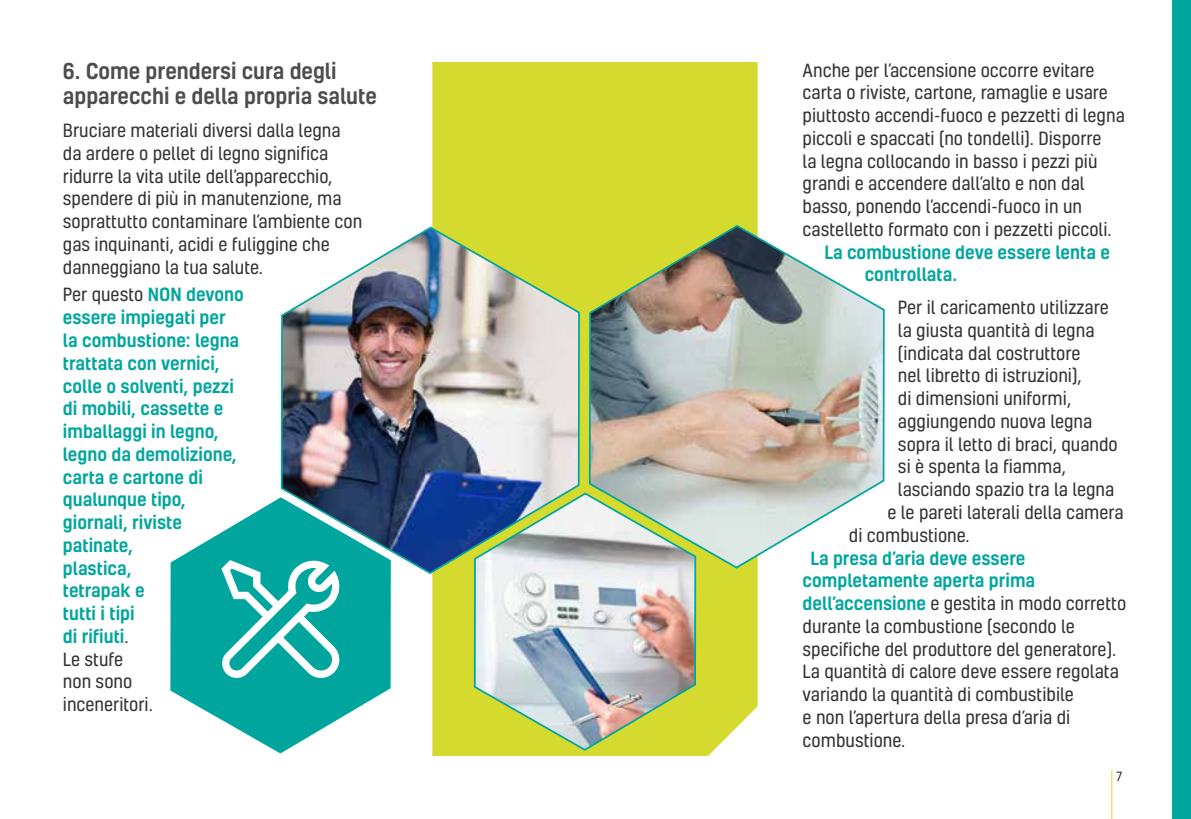
<style>
.page{position:relative;width:1191px;height:819px;background:#fff}
.page>*{position:absolute;margin:0;border:0;box-sizing:border-box;transform-origin:0 0}
.t1{font:500 21px/25.2px "Kelson";color:#4d4d4d}
.t2{font:17.5px/22.8px "Kelson";color:#333}
.t3{font:500 17.5px/22.8px "Kelson";color:#00a69e}
.t4{font:12.25px "Kelson";color:#333}
.s1{font-weight:400;color:#333}
.s2{font-weight:500;color:#00a69e}
</style>
<div class="page">
<div style="left:432px;top:62px;width:325px;height:694px;background:#d4da2e"></div>
<img style="left:588px;top:224px;width:297px;height:345px">
<img style="left:473px;top:491px;width:224px;height:260px">
<img style="left:280px;top:225px;width:301px;height:350px">
<svg style="left:170px;top:496px;width:222px;height:258px"></svg>
<div style="left:1172px;top:0;width:19px;height:819px;background:#00a69e"></div>
<hr style="left:1111px;top:770px;width:1px;height:49px;background:#d4da2e">
<svg style="left:221px;top:558px;width:120px;height:120px"></svg>
<p class="t1" style="left:63px;top:58px;width:315px">6. Come prendersi cura degli apparecchi e della propria salute</p>
<p class="t2" style="left:63px;top:119px;width:301px">Bruciare materiali diversi dalla legna da ardere o pellet di legno significa ridurre la vita utile dell’apparecchio, spendere di più in manutenzione, ma soprattutto contaminare l’ambiente con gas inquinanti, acidi e fuliggine che danneggiano la tua salute.</p>
<p class="t3" style="left:63px;top:283px;width:182px"><span class="s1">Per questo</span> NON devono essere impiegati per la combustione: legna trattata con vernici, colle o solventi, pezzi di mobili, cassette e imballaggi in legno, legno da demolizione, carta e cartone di qualunque tipo, giornali, riviste patinate,<br>plastica,<br>tetrapak e<br>tutti i tipi<br>di rifiuti<span class="s1">.<br>Le stufe<br>non sono<br>inceneritori.</span></p>
<p class="t2" style="left:802px;top:58px;width:324px">Anche per l’accensione occorre evitare carta o riviste, cartone, ramaglie e usare piuttosto accendi-fuoco e pezzetti di legna piccoli e spaccati (no tondelli). Disporre<br>la legna collocando in basso i pezzi più grandi e accendere dall’alto e non dal basso, ponendo l’accendi-fuoco in un castelletto formato con i pezzetti piccoli.</p>
<p class="t3" style="left:864px;top:240px;width:247px;text-indent:-40px">La combustione deve essere lenta e controllata.</p>
<p class="t2" style="left:898px;top:296px;width:212px">Per il caricamento utilizzare</p>
<p class="t2" style="left:898px;top:318px;width:198px">la giusta quantità di legna</p>
<p class="t2" style="left:898px;top:341px;width:184px">(indicata dal costruttore</p>
<p class="t2" style="left:898px;top:364px;width:185px">nel libretto di istruzioni),</p>
<p class="t2" style="left:898px;top:387px;width:175px">di dimensioni uniformi,</p>
<p class="t2" style="left:898px;top:409px;width:196px">aggiungendo nuova legna</p>
<p class="t2" style="left:898px;top:432px;width:221px">sopra il letto di braci, quando</p>
<p class="t2" style="left:898px;top:455px;width:169px">si è spenta la fiamma,</p>
<p class="t2" style="left:898px;top:478px;width:218px">lasciando spazio tra la legna</p>
<p class="t2" style="left:887px;top:500px;width:238px">e le pareti laterali della camera</p>
<p class="t2" style="left:849px;top:523px;width:122px">di combustione.</p>
<p class="t2" style="left:802px;top:546px;width:325px;text-indent:8px"><span class="s2">La presa d’aria deve essere completamente aperta prima dell’accensione</span> e gestita in modo corretto durante la combustione (secondo le specifiche del produttore del generatore).<br>La quantità di calore deve essere regolata variando la quantità di combustibile<br>e non l’apertura della presa d’aria di combustione.</p>
<p class="t4" style="left:1116px;top:768px;width:7px">7</p>
</div>
